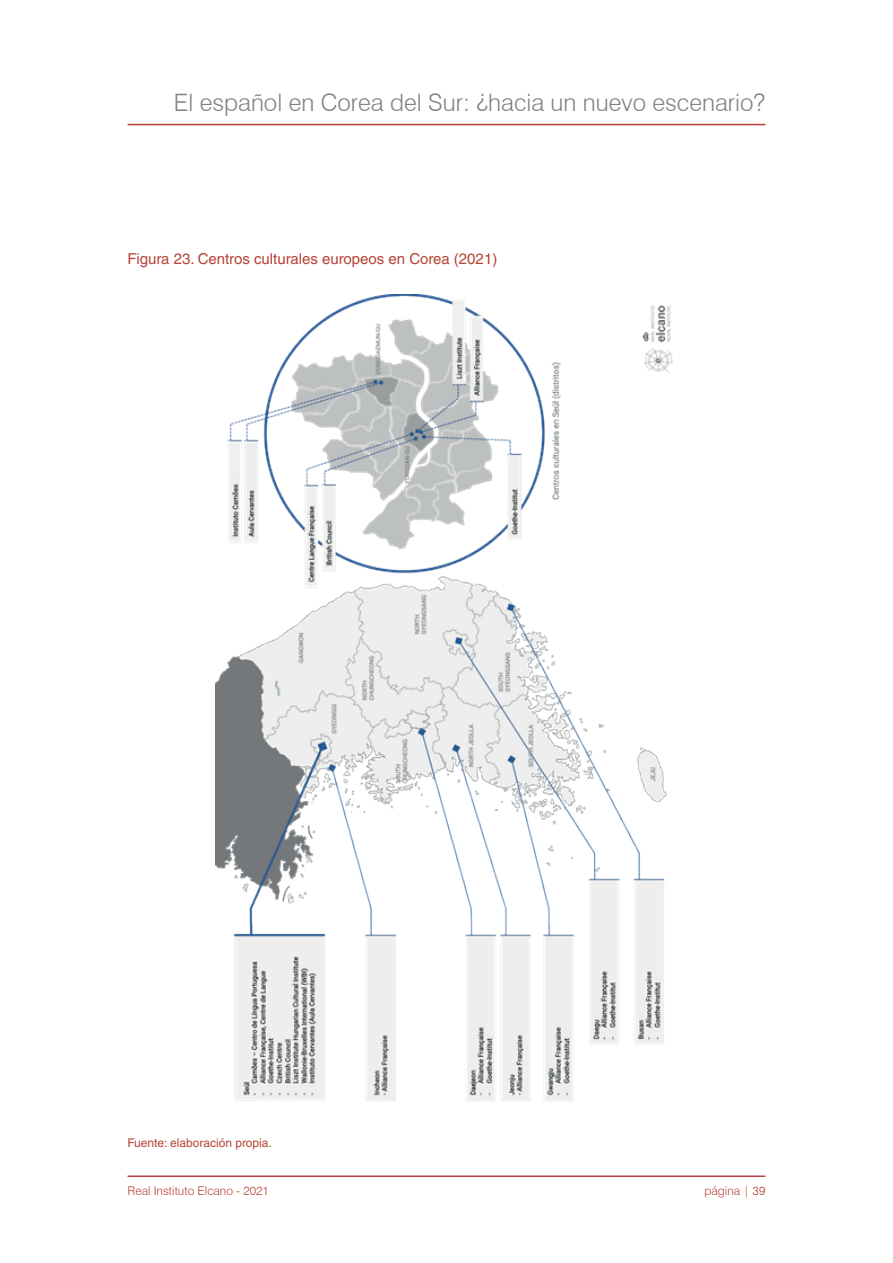
<style>
.page{position:relative;width:893px;height:1263px;background:#fff}
.page>*{position:absolute;margin:0;border:0;box-sizing:border-box;transform-origin:0 0}
.t1{font:300 24px "Swiss 721 BT";color:#808285}
.t2{font:15px "Helvetica LT Std";color:#b64335}
.t3{font:300 12px "Swiss 721 BT";color:#b64335}
.t4{font:12px "Helvetica LT Std";color:#b64335}
</style>
<div class="page">
<hr style="left:128px;top:124px;width:637px;height:1px;background:#b64335">
<hr style="left:128px;top:1175px;width:637px;height:2px;background:#ad1e23">
<img style="left:216px;top:294px;width:456px;height:807px">
<h1 class="t1" style="left:174px;top:88px;width:593px">El español en Corea del Sur: ¿hacia un nuevo escenario?</h1>
<p class="t2" style="left:128px;top:250px;width:371px">Figura 23. Centros culturales europeos en Corea (2021)</p>
<p class="t4" style="left:128px;top:1136px;width:146px">Fuente: elaboración propia.</p>
<p class="t3" style="left:128px;top:1183px;width:143px">Real Instituto Elcano - 2021</p>
<p class="t3" style="left:704px;top:1183px;width:62px">página | 39</p>
</div>
